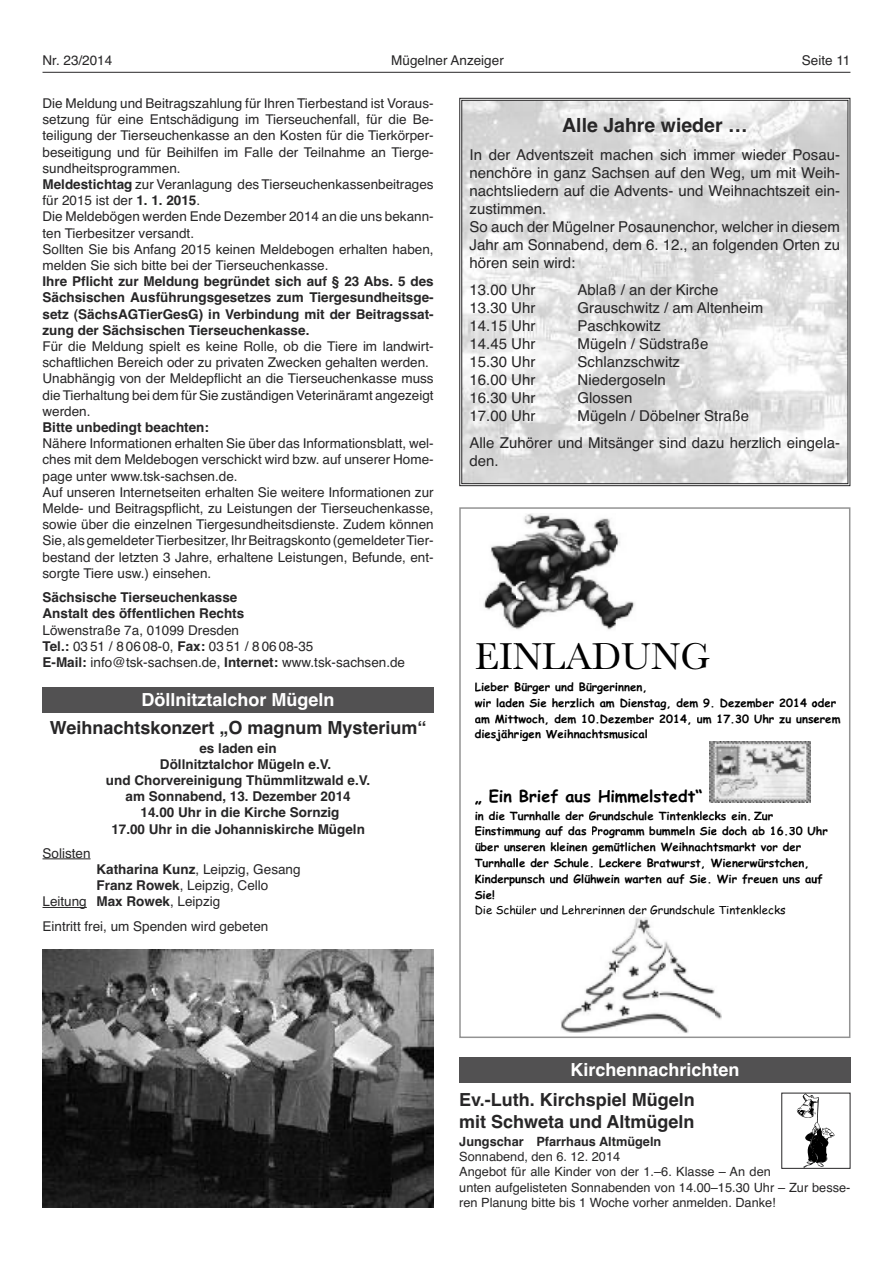
<style>
.page{position:relative;width:893px;height:1263px;background:#fff}
.page>*{position:absolute;margin:0;border:0;box-sizing:border-box;transform-origin:0 0}
.t1{font:38.85px "Baskerville+T42+VSWEHD";color:#000}
.t2{font:700 19.5px "Helvetica";color:#272627}
.t3{font:18px/21.6px "Helvetica Bold TT";color:#272627}
.t4{font:700 18px "Helvetica";color:#fff}
.t5{font:700 18px "Helvetica";color:#272627}
.t6{font:16.2px "Comic Sans MS Bold+T42+AWLELG";color:#000}
.t7{font:15px/18px "Helvetica";color:#272627}
.t8{font:13.5px/16.2px "Helvetica TT";color:#272627}
.t9{font:13.5px/16.2px "Helvetica Bold TT";color:#272627;text-align:justify}
.t10{font:700 13.5px "Helvetica";color:#272627}
.t11{font:13.5px "Helvetica";color:#272627}
.t12{font:12.75px/15.3px "Helvetica";color:#272627}
.t13{font:700 12.75px "Helvetica";color:#272627}
.t14{font:11.4px "Comic Sans MS Bold+T42+AWLELG";color:#000}
.t15{font:11.4px "Comic Sans MS+T42+HZTSBA";color:#000}
.s1{font-family:"Helvetica Bold TT"}
.s2{font-weight:700}
</style>
<div class="page">
<hr style="left:43px;top:72px;width:807px;height:1px;background:#272627">
<div style="left:43px;top:687px;width:391px;height:25px;background:#525152"></div>
<hr style="left:43px;top:858px;width:48px;height:1px;background:#272627">
<hr style="left:43px;top:907px;width:44px;height:1px;background:#272627">
<img style="left:43px;top:950px;width:391px;height:258px">
<img style="left:463px;top:102px;width:383px;height:380px">
<div style="left:459px;top:98px;width:391px;height:388px;border:1px solid #272627"></div>
<div style="left:461px;top:100px;width:387px;height:384px;border:1px solid #272627"></div>
<img style="left:483px;top:514px;width:152px;height:116px">
<img style="left:709px;top:742px;width:102px;height:60px">
<img style="left:561px;top:918px;width:161px;height:115px">
<div style="left:459px;top:507px;width:391px;height:531px;border:2px solid #939393"></div>
<div style="left:459px;top:1057px;width:391px;height:26px;background:#525152"></div>
<svg style="left:797px;top:1095px;width:38px;height:72px"></svg>
<div style="left:781px;top:1093px;width:69px;height:76px;border:1px solid #272627"></div>
<p class="t11" style="left:43px;top:53px;width:71px">Nr. 23/2014</p>
<p class="t11" style="left:391px;top:53px;width:114px">Mügelner Anzeiger</p>
<p class="t11" style="left:802px;top:53px;width:50px">Seite 11</p>
<p class="t8" style="left:43px;top:95px;width:393px">Die Meldung und Beitragszahlung für Ihren Tierbestand ist Voraus&shy;setzung für eine Entschädigung im Tierseuchenfall, für die Be&shy;teiligung der Tierseuchenkasse an den Kosten für die Tierkörper&shy;beseitigung und für Beihilfen im Falle der Teilnahme an Tierge&shy;sundheitsprogrammen.<br><span class="s1">Meldestichtag</span> zur Veranlagung des Tierseuchenkassenbeitrages für 2015 ist der <span class="s1">1. 1. 2015</span>.<br>Die Meldebögen werden Ende Dezember 2014 an die uns bekann&shy;ten Tierbesitzer versandt.<br>Sollten Sie bis Anfang 2015 keinen Meldebogen erhalten haben, melden Sie sich bitte bei der Tierseuchenkasse.</p>
<p class="t9" style="left:43px;top:273px;width:393px">Ihre Pflicht zur Meldung begründet sich auf § 23 Abs. 5 des Sächsischen Ausführungsgesetzes zum Tiergesundheitsge&shy;setz (SächsAGTierGesG) in Verbindung mit der Beitragssat&shy;zung der Sächsischen Tierseuchenkasse.</p>
<p class="t8" style="left:43px;top:338px;width:393px">Für die Meldung spielt es keine Rolle, ob die Tiere im landwirt&shy;schaftlichen Bereich oder zu privaten Zwecken gehalten werden.<br>Unabhängig von der Meldepflicht an die Tierseuchenkasse muss die Tierhaltung bei dem für Sie zuständigen Veterinäramt angezeigt werden.</p>
<p class="t9" style="left:43px;top:419px;width:168px">Bitte unbedingt beachten:</p>
<p class="t8" style="left:43px;top:435px;width:393px">Nähere Informationen erhalten Sie über das Informationsblatt, wel&shy;ches mit dem Meldebogen verschickt wird bzw. auf unserer Home&shy;page unter www.tsk-sachsen.de.<br>Auf unseren Internetseiten erhalten Sie weitere Informationen zur Melde- und Beitragspflicht, zu Leistungen der Tierseuchenkasse, sowie über die einzelnen Tiergesundheitsdienste. Zudem können Sie,alsgemeldeterTierbesitzer,IhrBeitragskonto(gemeldeterTier&shy;bestand der letzten 3 Jahre, erhaltene Leistungen, Befunde, ent&shy;sorgte Tiere usw.) einsehen.</p>
<p class="t9" style="left:43px;top:589px;width:203px">Sächsische Tierseuchenkasse<br>Anstalt des öffentlichen Rechts</p>
<p class="t8" style="left:43px;top:622px;width:364px">Löwenstraße 7a, 01099 Dresden<br><span class="s1">Tel.:</span> 03 51 / 8 06 08-0, <span class="s1">Fax:</span> 03 51 / 8 06 08-35<br><span class="s1">E-Mail:</span> info@tsk-sachsen.de, <span class="s1">Internet:</span> www.tsk-sachsen.de</p>
<h3 class="t4" style="left:142px;top:689px;width:194px">Döllnitztalchor Mügeln</h3>
<h3 class="t5" style="left:50px;top:717px;width:378px">Weihnachtskonzert „O magnum Mysterium“</h3>
<p class="t10" style="left:199px;top:740px;width:79px">es laden ein</p>
<p class="t10" style="left:160px;top:756px;width:173px">Döllnitztalchor Mügeln e.V.</p>
<p class="t10" style="left:106px;top:772px;width:266px">und Chorvereinigung Thümmlitzwald e.V.</p>
<p class="t10" style="left:126px;top:788px;width:227px">am Sonnabend, 13. Dezember 2014</p>
<p class="t10" style="left:141px;top:805px;width:200px">14.00 Uhr in die Kirche Sornzig</p>
<p class="t10" style="left:111px;top:821px;width:255px">17.00 Uhr in die Johanniskirche Mügeln</p>
<p class="t11" style="left:43px;top:845px;width:50px">Solisten</p>
<p class="t11" style="left:97px;top:861px;width:206px"><span class="s2">Katharina Kunz</span>, Leipzig, Gesang</p>
<p class="t11" style="left:97px;top:878px;width:173px"><span class="s2">Franz Rowek</span>, Leipzig, Cello</p>
<p class="t11" style="left:43px;top:894px;width:179px">Leitung <span class="s2">Max Rowek</span>, Leipzig</p>
<p class="t11" style="left:43px;top:918px;width:227px">Eintritt frei, um Spenden wird gebeten</p>
<h2 class="t2" style="left:562px;top:114px;width:187px">Alle Jahre wieder …</h2>
<p class="t7" style="left:470px;top:146px;width:372px">In der Adventszeit machen sich immer wieder Posau&shy;nenchöre in ganz Sachsen auf den Weg, um mit Weih&shy;nachtsliedern auf die Advents- und Weihnachtszeit ein&shy;zustimmen.<br>So auch der Mügelner Posaunenchor, welcher in diesem Jahr am Sonnabend, dem 6. 12., an folgenden Orten zu hören sein wird:</p>
<p class="t7" style="left:470px;top:281px;width:67px">13.00 Uhr</p>
<p class="t7" style="left:578px;top:281px;width:142px">Ablaß / an der Kirche</p>
<p class="t7" style="left:470px;top:299px;width:67px">13.30 Uhr</p>
<p class="t7" style="left:578px;top:299px;width:187px">Grauschwitz / am Altenheim</p>
<p class="t7" style="left:470px;top:317px;width:67px">14.15 Uhr</p>
<p class="t7" style="left:578px;top:317px;width:85px">Paschkowitz</p>
<p class="t7" style="left:470px;top:335px;width:67px">14.45 Uhr</p>
<p class="t7" style="left:578px;top:335px;width:132px">Mügeln / Südstraße</p>
<p class="t7" style="left:470px;top:353px;width:67px">15.30 Uhr</p>
<p class="t7" style="left:578px;top:353px;width:104px">Schlanzschwitz</p>
<p class="t7" style="left:470px;top:371px;width:67px">16.00 Uhr</p>
<p class="t7" style="left:578px;top:371px;width:90px">Niedergoseln</p>
<p class="t7" style="left:470px;top:389px;width:67px">16.30 Uhr</p>
<p class="t7" style="left:578px;top:389px;width:57px">Glossen</p>
<p class="t7" style="left:470px;top:407px;width:67px">17.00 Uhr</p>
<p class="t7" style="left:470px;top:403px;width:372px;line-height:27px;text-indent:108px">Mügeln / Döbelner Straße<br>Alle Zuhörer und Mitsänger sind dazu herzlich eingela-</p>
<p class="t7" style="left:470px;top:452px;width:31px">den.</p>
<h1 class="t1" style="left:475px;top:633px;width:237px">EINLADUNG</h1>
<p class="t14" style="left:475px;top:682px;width:174px">Lieber Bürger und Bürgerinnen,</p>
<p class="t14" style="left:475px;top:698px;width:363px">wir laden Sie herzlich am Dienstag, dem 9. Dezember 2014 oder</p>
<p class="t14" style="left:475px;top:713px;width:367px">am Mittwoch, dem 10.Dezember 2014, um 17.30 Uhr zu unserem</p>
<p class="t14" style="left:475px;top:729px;width:175px">diesjährigen Weihnachtsmusical</p>
<p class="t6" style="left:475px;top:789px;width:229px">„ Ein Brief aus Himmelstedt“</p>
<p class="t14" style="left:475px;top:826px;width:355px">Einstimmung auf das Programm bummeln Sie doch ab 16.30 Uhr</p>
<p class="t14" style="left:475px;top:810px;width:300px">in die Turnhalle der Grundschule Tintenklecks ein. Zur</p>
<p class="t14" style="left:475px;top:842px;width:328px">über unseren kleinen gemütlichen Weihnachtsmarkt vor der</p>
<p class="t14" style="left:475px;top:858px;width:336px">Turnhalle der Schule. Leckere Bratwurst, Wienerwürstchen,</p>
<p class="t14" style="left:475px;top:874px;width:350px">Kinderpunsch und Glühwein warten auf Sie. Wir freuen uns auf</p>
<p class="t14" style="left:475px;top:889px;width:22px">Sie!</p>
<p class="t15" style="left:475px;top:904px;width:312px">Die Schüler und Lehrerinnen der Grundschule Tintenklecks</p>
<h3 class="t4" style="left:570px;top:1060px;width:171px">Kirchennachrichten</h3>
<h3 class="t3" style="left:459px;top:1089px;width:237px">Ev.-Luth. Kirchspiel Mügeln mit Schweta und Altmügeln</h3>
<p class="t13" style="left:459px;top:1134px;width:204px">Jungschar Pfarrhaus Altmügeln</p>
<p class="t12" style="left:459px;top:1149px;width:393px">Sonnabend, den 6. 12. 2014<br>Angebot für alle Kinder von der 1.–6. Klasse – An den<br>unten aufgelisteten Sonnabenden von 14.00–15.30 Uhr – Zur besse&shy;ren Planung bitte bis 1 Woche vorher anmelden. Danke!</p>
</div>
